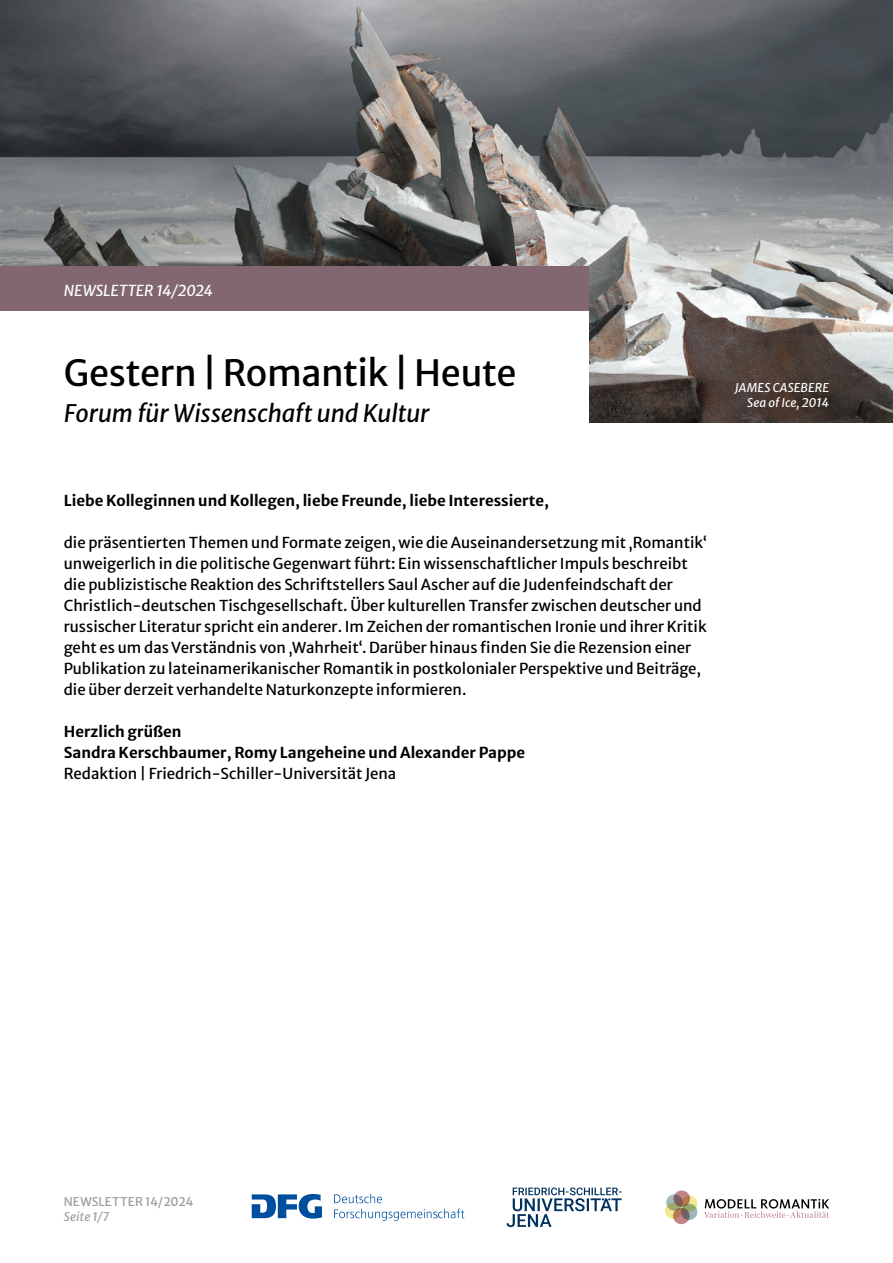
<style>
.page{position:relative;width:893px;height:1263px;background:#fff}
.page>*{position:absolute;margin:0;border:0;box-sizing:border-box;transform-origin:0 0}
.t1{font:36px "Merriweather Sans";letter-spacing:-.015em;color:#000}
.t2{font:italic 24px "Merriweather Sans";letter-spacing:-.005em;color:#000}
.Text{font:15px "Merriweather Sans";color:#000}
.Text_bold{font:700 15px "Merriweather Sans";color:#000}
.t3{font:italic 15px "Merriweather Sans";letter-spacing:-.005em;color:#fff}
.t4{font:italic 12px/15px "Merriweather Sans";letter-spacing:.005em;color:#fff;text-align:right}
.t5{font:12px "Merriweather Sans";letter-spacing:.005em;color:#9d9d9c}
.t6{font:italic 12px "Merriweather Sans";letter-spacing:.01em;color:#9d9d9c}
</style>
<div class="page">
<img style="left:0;top:0;width:893px;height:422px">
<div style="left:0;top:266px;width:589px;height:110px;background:#826670"></div>
<div style="left:0;top:311px;width:589px;height:119px;background:#fff"></div>
<svg style="left:506px;top:1187px;width:116px;height:40px"></svg>
<svg style="left:252px;top:1194px;width:70px;height:24px"></svg>
<svg style="left:334px;top:1194px;width:130px;height:27px"></svg>
<div style="left:666px;top:1194px;width:17px;height:17px;background:#a8b9c0;border-radius:50%"></div>
<div style="left:666px;top:1194px;width:17px;height:17px;border:1px solid #fff;border-radius:50%"></div>
<div style="left:680px;top:1203px;width:18px;height:17px;background:#9cb9c0;border-radius:50%"></div>
<div style="left:680px;top:1203px;width:18px;height:18px;border:1px solid #fff;border-radius:50%"></div>
<svg style="left:673px;top:1190px;width:17px;height:17px"></svg>
<div style="left:673px;top:1190px;width:18px;height:17px;border:1px solid #fff;border-radius:50%"></div>
<svg style="left:673px;top:1207px;width:17px;height:18px"></svg>
<div style="left:672px;top:1207px;width:18px;height:18px;border:1px solid #fff;border-radius:50%"></div>
<svg style="left:665px;top:1202px;width:17px;height:17px"></svg>
<div style="left:664px;top:1202px;width:18px;height:17px;border:1px solid #fff;border-radius:50%"></div>
<svg style="left:680px;top:1195px;width:18px;height:17px"></svg>
<div style="left:680px;top:1195px;width:18px;height:17px;border:1px solid #fff;border-radius:50%"></div>
<svg style="left:704px;top:1199px;width:125px;height:19px"></svg>
<p class="t3" style="left:64px;top:277px;width:151px">NEWSLETTER 14/2024</p>
<h1 class="t1" style="left:64px;top:342px;width:454px">Gestern | Romantik | Heute</h1>
<h2 class="t2" style="left:64px;top:391px;width:367px">Forum für Wissenschaft und Kultur</h2>
<p class="t4" style="left:735px;top:379px;width:96px">JAMES CASEBERE<br>Sea of Ice, 2014</p>
<p class="Text_bold" style="left:64px;top:488px;width:487px">Liebe Kolleginnen und Kollegen, liebe Freunde, liebe Interessierte,</p>
<p class="Text" style="left:64px;top:530px;width:645px">die präsentierten Themen und Formate zeigen, wie die Auseinandersetzung mit ‚Romantik‘</p>
<p class="Text" style="left:64px;top:551px;width:625px">unweigerlich in die politische Gegenwart führt: Ein wissenschaftlicher Impuls beschreibt</p>
<p class="Text" style="left:64px;top:572px;width:611px">die publizistische Reaktion des Schriftstellers Saul Ascher auf die Judenfeindschaft der</p>
<p class="Text" style="left:64px;top:593px;width:639px">Christlich-deutschen Tischgesellschaft. Über kulturellen Transfer zwischen deutscher und</p>
<p class="Text" style="left:64px;top:614px;width:644px">russischer Literatur spricht ein anderer. Im Zeichen der romantischen Ironie und ihrer Kritik</p>
<p class="Text" style="left:64px;top:635px;width:629px">geht es um das Verständnis von ‚Wahrheit‘. Darüber hinaus finden Sie die Rezension einer</p>
<p class="Text" style="left:64px;top:656px;width:639px">Publikation zu lateinamerikanischer Romantik in postkolonialer Perspektive und Beiträge,</p>
<p class="Text" style="left:64px;top:677px;width:404px">die über derzeit verhandelte Naturkonzepte informieren.</p>
<p class="Text_bold" style="left:64px;top:719px;width:119px">Herzlich grüßen</p>
<p class="Text_bold" style="left:64px;top:740px;width:463px">Sandra Kerschbaumer, Romy Langeheine und Alexander Pappe</p>
<p class="Text" style="left:64px;top:761px;width:334px">Redaktion | Friedrich-Schiller-Universität Jena</p>
<p class="t5" style="left:64px;top:1191px;width:131px">NEWSLETTER 14/2024</p>
<p class="t6" style="left:64px;top:1205px;width:47px">Seite 1/7</p>
</div>
